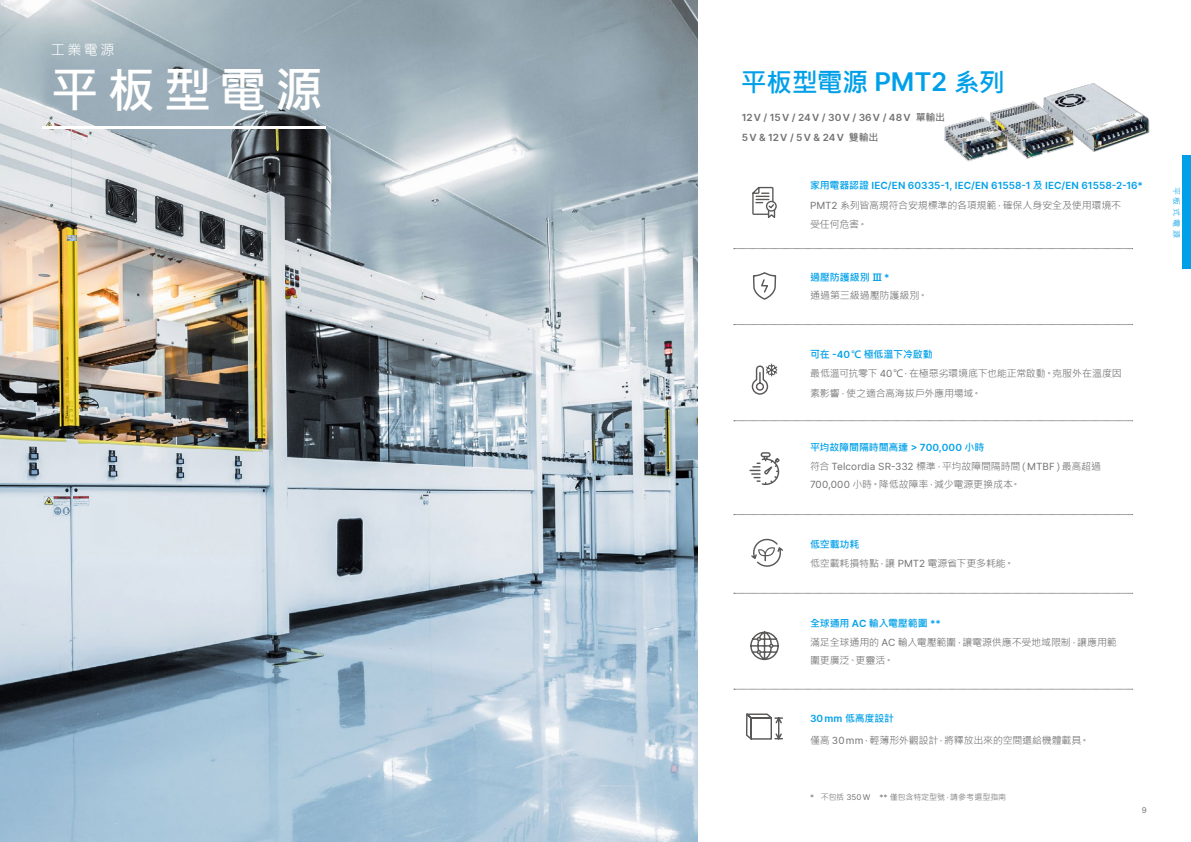
<style>
.page{position:relative;width:1191px;height:842px;background:#fff}
.page>*{position:absolute;margin:0;border:0;box-sizing:border-box;transform-origin:0 0}
.t1{font:700 48px "Microsoft Jheng Hei";letter-spacing:.17em;color:#fff}
.t2{font:700 26px "Microsoft Jheng Hei";letter-spacing:-.03em;color:#00a0e9}
.t3{font:14px "Microsoft Jheng Hei";color:#fff}
.t4{font:10px/20px "Microsoft Jheng Hei";letter-spacing:-.015em;color:#727171}
.t5{font:700 10px "Microsoft Jheng Hei";letter-spacing:-.015em;color:#00a0e9}
.t6{font:600 10px "Delta Sans";letter-spacing:.005em;color:#00a0e9}
.t7{font:600 10px/20px "Delta Sans";letter-spacing:.125em;color:#727171}
.t8{font:8px "Microsoft Jheng Hei";letter-spacing:-.01em;color:#727171}
.t9{font:8px "Microsoft Jheng Hei";color:#00a0e9}
.t10{font:8px "Delta Sans";color:#727171}
.s1{font-family:"Delta Sans";font-weight:600}
.s2{font-family:"Microsoft Jheng Hei";font-weight:700}
.s3{font-family:"Delta Sans"}
</style>
<div class="page">
<img style="left:0;top:0;width:697px;height:842px">
<hr style="left:42px;top:126px;width:284px;height:2px;background:#fff">
<svg style="left:68px;top:235px;width:8px;height:6px"></svg>
<div style="left:1182px;top:156px;width:9px;height:113px;background:#00a0e9"></div>
<svg style="left:734px;top:248px;width:398px;height:1px"></svg>
<svg style="left:734px;top:420px;width:398px;height:1px"></svg>
<svg style="left:734px;top:514px;width:398px;height:1px"></svg>
<svg style="left:734px;top:593px;width:398px;height:1px"></svg>
<svg style="left:734px;top:689px;width:398px;height:1px"></svg>
<svg style="left:734px;top:273px;width:398px;height:122px"></svg>
<div style="left:766px;top:201px;width:11px;height:11px;border:1px solid #5a5757;border-radius:50%"></div>
<svg style="left:752px;top:186px;width:24px;height:32px"></svg>
<svg style="left:746px;top:713px;width:37px;height:27px"></svg>
<svg style="left:750px;top:631px;width:29px;height:30px"></svg>
<div style="left:760px;top:452px;width:10px;height:5px;border:1px solid #5a5757;border-radius:2px"></div>
<svg style="left:750px;top:453px;width:30px;height:33px"></svg>
<svg style="left:751px;top:538px;width:32px;height:29px"></svg>
<img style="left:944px;top:83px;width:206px;height:79px">
<h3 class="t3" style="left:51px;top:41px;width:65px">工業電源</h3>
<h1 class="t1" style="left:51px;top:60px;width:273px">平板型電源</h1>
<h2 class="t2" style="left:741px;top:66px;width:266px">平板型電源 <span class="s1">PMT2</span> 系列</h2>
<p class="t7" style="left:741px;top:107px;width:205px">12V / 15V / 24V / 30V / 36V / 48V <span class="s2">單輸出<br></span>5V &amp; 12V / 5V &amp; 24V <span class="s2">雙輸出</span></p>
<p class="t6" style="left:810px;top:178px;width:334px"><span class="s2">家用電器認證</span> IEC/EN 60335-1, IEC/EN 61558-1 <span class="s2">及</span> IEC/EN 61558-2-16*</p>
<p class="t4" style="left:810px;top:196px;width:313px;line-height:18.3px"><span class="s3">PMT2</span> 系列皆高規符合安規標準的各項規範，確保人身安全及使用環境不受任何危害。</p>
<p class="t5" style="left:810px;top:271px;width:81px">過壓防護級別 Ⅲ <span class="s1">*</span></p>
<p class="t4" style="left:810px;top:285px;width:119px">通過第三級過壓防護級別。</p>
<p class="t5" style="left:810px;top:348px;width:124px">可在 <span class="s1">-40</span>℃ 極低溫下冷啟動</p>
<p class="t4" style="left:810px;top:363px;width:313px">最低溫可抗零下 <span class="s3">40</span>℃，在極惡劣環境底下也能正常啟動。克服外在溫度因素影響，使之適合高海拔戶外應用場域。</p>
<p class="t5" style="left:810px;top:441px;width:176px">平均故障間隔時間高達 <span class="s1">&gt; 700,000</span> 小時</p>
<p class="t4" style="left:810px;top:457px;width:292px;line-height:17.7px">符合 <span class="s3">Telcordia SR-332</span> 標準，平均故障間隔時間（<span class="s3">MTBF</span>）最高超過<br><span class="s3">700,000</span> 小時。降低故障率，減少電源更換成本。</p>
<p class="t5" style="left:810px;top:538px;width:51px">低空載功耗</p>
<p class="t4" style="left:810px;top:553px;width:206px">低空載耗損特點，讓 <span class="s3">PMT2</span> 電源省下更多耗能。</p>
<p class="t5" style="left:810px;top:617px;width:132px">全球通用 <span class="s1">AC</span> 輸入電壓範圍 <span class="s1">**</span></p>
<p class="t4" style="left:810px;top:633px;width:308px;line-height:18px">滿足全球通用的 <span class="s3">AC</span> 輸入電壓範圍，讓電源供應不受地域限制，讓應用範圍更廣泛、更靈活。</p>
<p class="t5" style="left:810px;top:712px;width:86px"><span class="s1">30mm</span> 低高度設計</p>
<p class="t4" style="left:810px;top:730px;width:281px">僅高 <span class="s3">30mm</span>，輕薄形外觀設計，將釋放出來的空間還給機體載具。</p>
<p class="t8" style="left:810px;top:792px;width:198px"><span class="s3">*</span> 不包括 <span class="s3">350 W **</span> 僅包含特定型號，請參考選型指南</p>
<p class="t10" style="left:1141px;top:804px;width:6px">9</p>
<p class="t9" style="left:1181px;top:187px;width:53px;rotate:90deg">平 板 式 電 源</p>
</div>
